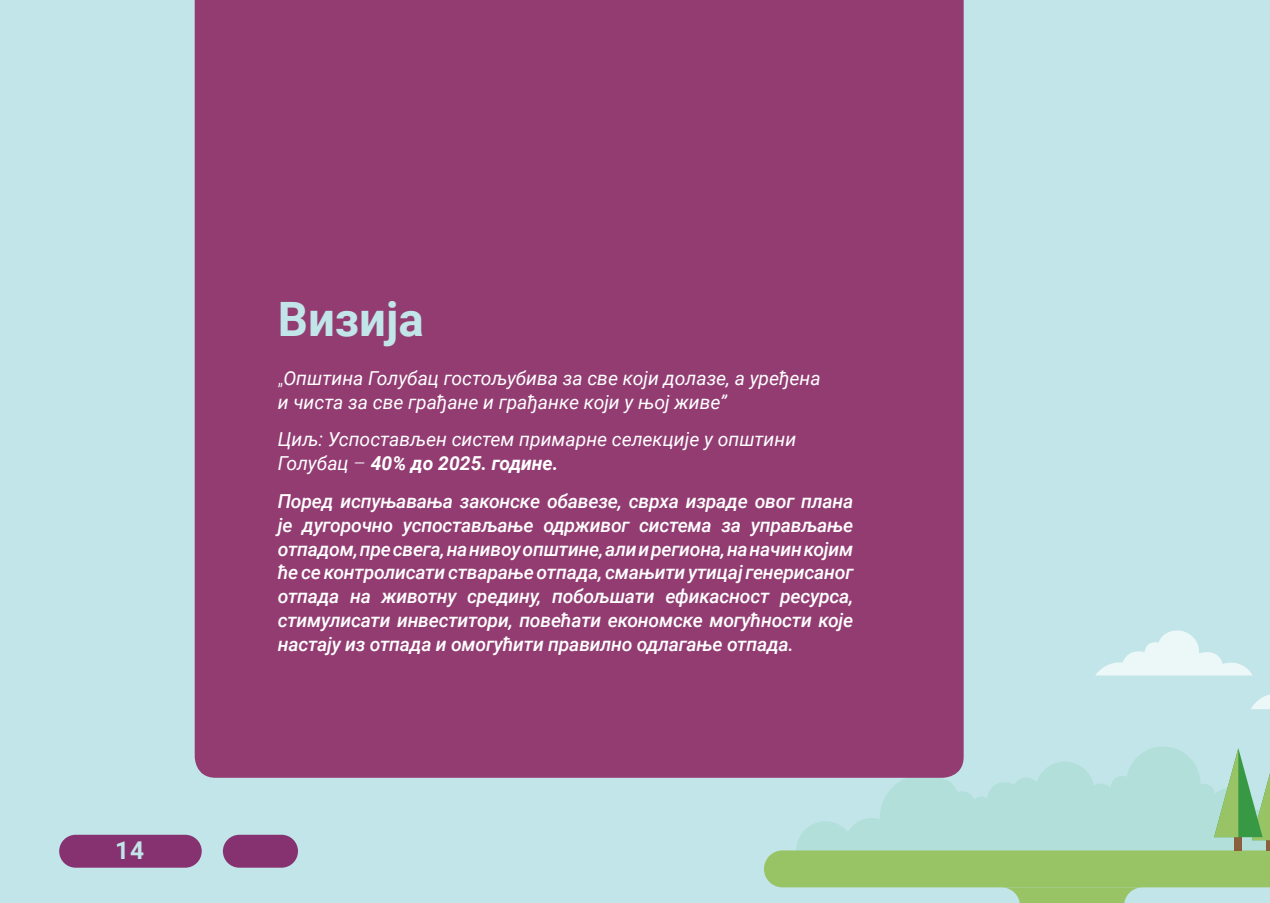
<style>
.page{position:relative;width:1270px;height:903px;background:#c1e5e8}
.page>*{position:absolute;margin:0;border:0;box-sizing:border-box;transform-origin:0 0}
.NASLOV{font:700 47.43px "Roboto";color:#c1e5e8}
.t1{font:700 24.5px "Roboto";color:#c1e5e8}
.t2{font:italic 500 19.25px/23.8px "Roboto";letter-spacing:-.01em;color:#fff;text-align:justify}
.t3{font:italic 19.25px/23.8px "Roboto";color:#fff}
.s1{font-weight:300;font-style:normal}
.s2{font-weight:700}
</style>
<div class="page">
<div style="left:223px;top:835px;width:75px;height:33px;background:#863270;border-radius:16px"></div>
<div style="left:59px;top:835px;width:143px;height:33px;background:#863270;border-radius:16px"></div>
<svg style="left:1095px;top:630px;width:175px;height:79px"></svg>
<svg style="left:764px;top:747px;width:506px;height:156px"></svg>
<div style="left:195px;top:0;width:769px;height:778px;background:#923c72"></div>
<p class="t1" style="left:115px;top:833px;width:30px">14</p>
<p class="NASLOV" style="left:278px;top:286px;width:148px">Визија</p>
<p class="t3" style="left:278px;top:365px;width:544px"><span class="s1">„</span>Општина Голубац гостољубива за све који долазе, а уређена и чиста за све грађане и грађанке који у њој живе”</p>
<p class="t3" style="left:278px;top:427px;width:520px">Циљ: Успостављен систем примарне селекције у општини<br>Голубац <span class="s1">–</span> <span class="s2">40% до 2025. године.</span></p>
<p class="t2" style="left:278px;top:488px;width:577px">Поред испуњавања законске обавезе, сврха израде овог плана је дугорочно успостављање одрживог система за управљање отпадом, пре свега, на нивоу општине, али и региона, на начин којим ће се контролисати стварање отпада, смањити утицај генерисаног отпада на животну средину, побољшати ефикасност ресурса, стимулисати инвеститори, повећати економске могућности које настају из отпада и омогућити правилно одлагање отпада.</p>
</div>
